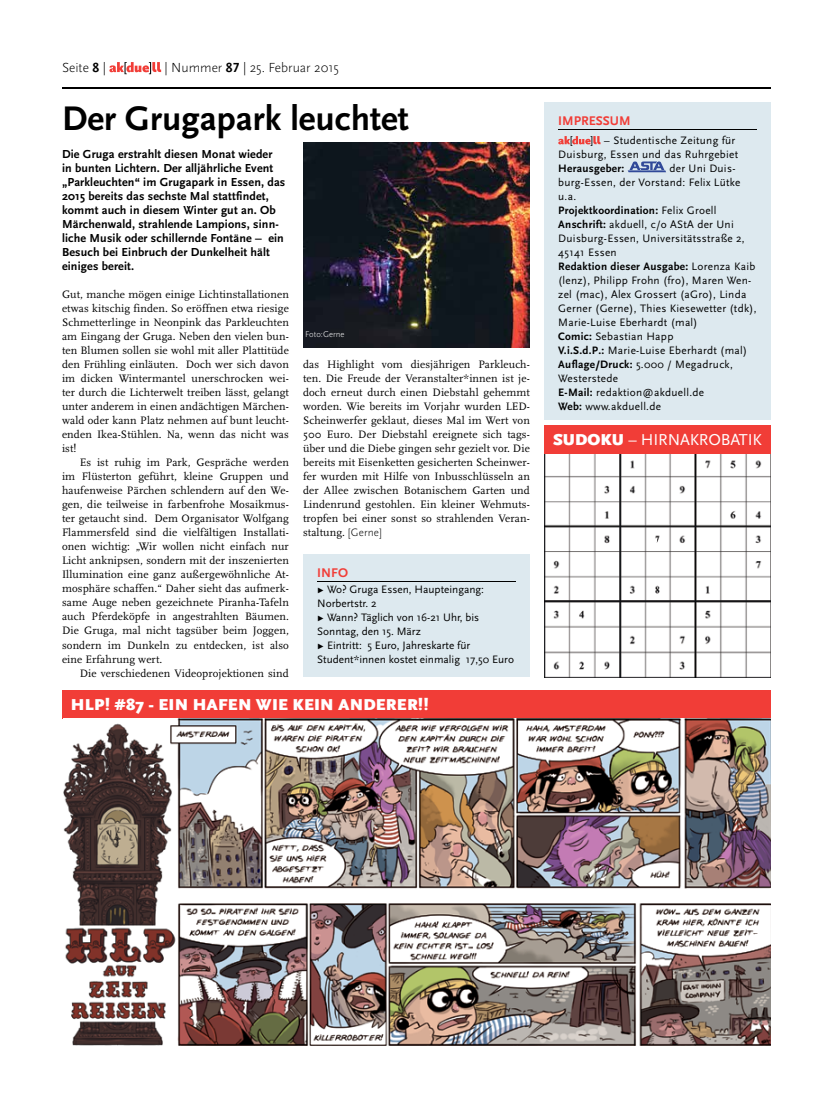
<style>
.page{position:relative;width:833px;height:1117px;background:#fff}
.page>*{position:absolute;margin:0;border:0;box-sizing:border-box;transform-origin:0 0}
.t1{font:700 35.62px "Scala Sans";color:#000}
.t2{font:900 16.5px "Scala Sans";letter-spacing:.01em;color:#fff}
.t3{font:16.5px "Scala Sans";letter-spacing:-.01em;color:#fff}
.t4{font:300 13.75px "Scala Sans";color:#000}
.t5{font:700 13.12px "Scala Sans Caps";color:#f13d37}
.t6{font:700 12.12px/14px "Scala Sans";letter-spacing:.01em;color:#000}
.t7{font:11.25px/14px "Scala";letter-spacing:.01em;color:#000;text-align:justify}
.t8{font:11.25px/14px "Scala Sans";letter-spacing:.025em;color:#000;text-align:right}
.t9{font:11.25px/14px "Scala Sans";color:#000}
.t10{font:700 11.25px "Scala Sans";letter-spacing:.025em;color:#000}
.t11{font:300 8.75px "Scala Sans";color:#fff}
.s1{font-family:"Scala Sans Caps";font-weight:700}
.s2{font-family:"Scala Sans";font-weight:300}
.s3{font-weight:700}
.s4{font-weight:900}
</style>
<div class="page">
<svg style="left:109px;top:62px;width:52px;height:12px"></svg>
<hr style="left:62px;top:87px;width:709px;height:1px;background:#000">
<div style="left:62px;top:690px;width:709px;height:28px;background:#f13d37"></div>
<div style="left:544px;top:102px;width:227px;height:317px;background:#dde9ef"></div>
<hr style="left:558px;top:130px;width:198px;height:1px;background:#000">
<svg style="left:558px;top:136px;width:42px;height:10px"></svg>
<svg style="left:627px;top:161px;width:39px;height:11px"></svg>
<img style="left:63px;top:718px;width:708px;height:326px">
<img style="left:303px;top:142px;width:227px;height:206px">
<img style="left:544px;top:453px;width:227px;height:224px">
<div style="left:303px;top:553px;width:227px;height:123px;background:#dde9ef"></div>
<hr style="left:317px;top:581px;width:199px;height:1px;background:#000">
<div style="left:544px;top:425px;width:227px;height:28px;background:#f13d37"></div>
<p class="t4" style="left:62px;top:60px;width:45px">Seite <span class="s1">8</span> |</p>
<p class="t4" style="left:165px;top:60px;width:176px">| Nummer <span class="s1">87</span> | 25. Februar 2015</p>
<h1 class="t1" style="left:62px;top:99px;width:348px">Der Grugapark leuchtet</h1>
<p class="t6" style="left:62px;top:148px;width:225px">Die Gruga erstrahlt diesen Monat wieder<br>in bunten Lichtern. Der alljährliche Event „Parkleuchten“ im Grugapark in Essen, das 2015 bereits das sechste Mal stattfindet, kommt auch in diesem Winter gut an. Ob Märchenwald, strahlende Lampions, sinn&shy;liche Musik oder schillernde Fontäne – ein Besuch bei Einbruch der Dunkelheit hält einiges bereit.</p>
<p class="t7" style="left:62px;top:288px;width:228px">Gut, manche mögen einige Lichtinstallationen etwas kitschig finden. So eröffnen etwa riesige Schmetterlinge in Neonpink das Parkleuchten am Eingang der Gruga. Neben den vielen bun&shy;ten Blumen sollen sie wohl mit aller Plattitüde den Frühling einläuten. Doch wer sich davon im dicken Wintermantel unerschrocken wei&shy;ter durch die Lichterwelt treiben lässt, gelangt unter anderem in einen andächtigen Märchen&shy;wald oder kann Platz nehmen auf bunt leucht&shy;enden Ikea-Stühlen. Na, wenn das nicht was ist!</p>
<p class="t7" style="left:62px;top:456px;width:228px;text-indent:18px">Es ist ruhig im Park, Gespräche werden im Flüsterton geführt, kleine Gruppen und haufenweise Pärchen schlendern auf den We&shy;gen, die teilweise in farbenfrohe Mosaikmus&shy;ter getaucht sind. Dem Organisator Wolfgang Flammersfeld sind die vielfältigen Installati&shy;onen wichtig: „Wir wollen nicht einfach nur Licht anknipsen, sondern mit der inszenierten Illumination eine ganz außergewöhnliche At&shy;mosphäre schaffen.“ Daher sieht das aufmerk&shy;same Auge neben gezeichnete Piranha-Tafeln auch Pferdeköpfe in angestrahlten Bäumen.<br>Die Gruga, mal nicht tagsüber beim Joggen, sondern im Dunkeln zu entdecken, ist also eine Erfahrung wert.</p>
<p class="t7" style="left:80px;top:666px;width:211px">Die verschiedenen Videoprojektionen sind</p>
<p class="t11" style="left:305px;top:329px;width:41px">Foto:Gerne</p>
<p class="t7" style="left:303px;top:358px;width:228px">das Highlight vom diesjährigen Parkleuch&shy;ten. Die Freude der Veranstalter*innen ist je&shy;doch erneut durch einen Diebstahl gehemmt worden. Wie bereits im Vorjahr wurden LED-Scheinwerfer geklaut, dieses Mal im Wert von 500 Euro. Der Diebstahl ereignete sich tags&shy;über und die Diebe gingen sehr gezielt vor. Die bereits mit Eisenketten gesicherten Scheinwer&shy;fer wurden mit Hilfe von Inbusschlüsseln an der Allee zwischen Botanischem Garten und Lindenrund gestohlen. Ein kleiner Wehmuts&shy;tropfen bei einer sonst so strahlenden Veran&shy;staltung. <span class="s2">[Gerne]</span></p>
<p class="t5" style="left:317px;top:565px;width:32px">INFO</p>
<p class="t9" style="left:317px;top:582px;width:198px">Ω Wo? Gruga Essen, Haupteingang:<br>Norbertstr. 2<br>Ω Wann? Täglich von 16-21 Uhr, bis<br>Sonntag, den 15. März<br>Ω Eintritt: 5 Euro, Jahreskarte für<br>Student*innen kostet einmalig 17,50 Euro</p>
<h2 class="t2" style="left:71px;top:695px;width:359px">HLP! #87 - EIN HAFEN WIE KEIN ANDERER!!</h2>
<p class="t5" style="left:558px;top:113px;width:74px">IMPRESSUM</p>
<p class="t8" style="left:558px;top:134px;width:181px">– Studentische Zeitung für<br>Duisburg, Essen und das Ruhrgebiet</p>
<p class="t10" style="left:558px;top:162px;width:68px">Herausgeber:</p>
<p class="t8" style="left:558px;top:162px;width:200px;text-align:left;text-indent:111px">der Uni Duis&shy;burg-Essen, der Vorstand: Felix Lütke u.a.<br><span class="s3">Projektkoordination:</span> Felix Groell<br><span class="s3">Anschrift:</span> akduell, c/o AStA der Uni<br>Duisburg-Essen, Universitätsstraße 2,<br>45141 Essen<br><span class="s3">Redaktion dieser Ausgabe:</span> Lorenza Kaib (lenz), Philipp Frohn (fro), Maren Wen&shy;zel (mac), Alex Grossert (aGro), Linda<br>Gerner (Gerne), Thies Kiesewetter (tdk),<br>Marie-Luise Eberhardt (mal)<br><span class="s3">Comic:</span> Sebastian Happ<br><span class="s3">V.i.S.d.P.:</span> Marie-Luise Eberhardt (mal)<br><span class="s3">Auflage/Druck:</span> 5.000 / Megadruck,<br>Westerstede<br><span class="s3">E-Mail:</span> redaktion@akduell.de<br><span class="s3">Web:</span> www.akduell.de</p>
<h2 class="t3" style="left:553px;top:430px;width:210px"><span class="s4">SUDOKU</span> – HIRNAKROBATIK</h2>
</div>
